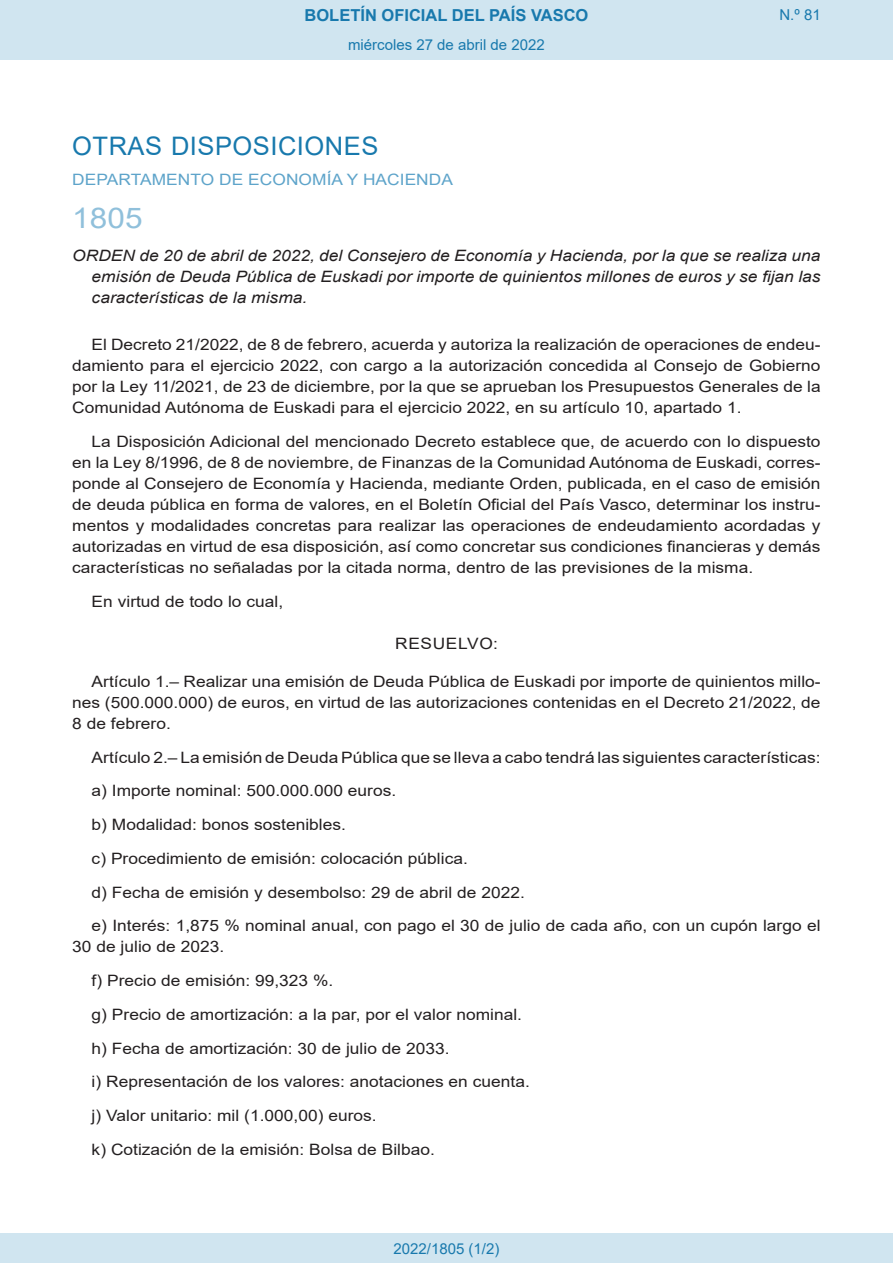
<style>
.page{position:relative;width:893px;height:1263px;background:#fff}
.page>*{position:absolute;margin:0;border:0;box-sizing:border-box;transform-origin:0 0}
.BOPVOrden{font:28.5px "Arial";color:#90c0db;scale:1.11 1}
.BOPVSeccion{font:25.5px "Arial";letter-spacing:.02em;color:#1879ad}
.t1{font:700 16.5px "Arial";color:#1879ad}
.BOPVDetalle{font:15.6px/21px "Arial";color:#231f20;text-align:justify;scale:1.11 1}
.BOPVTitulo{font:italic 15.6px/21px "Arial";color:#231f20;text-align:justify;scale:1.11 1}
.BOPVOrganismo{font:15.6px "Arial";letter-spacing:.005em;color:#5ea4ca;scale:1.11 1}
.BOPVClave{font:15.6px "Arial";letter-spacing:.035em;color:#231f20;scale:1.11 1}
.Paginacion_Centro{font:15px "Arial";color:#1879ad}
</style>
<div class="page">
<div style="left:0;top:0;width:893px;height:60px;background:#d0e5f0"></div>
<div style="left:0;top:1233px;width:893px;height:30px;background:#d0e5f0"></div>
<p class="t1" style="left:305px;top:3px;width:285px">BOLETÍN OFICIAL DEL PAÍS VASCO</p>
<p class="Paginacion_Centro" style="left:348px;top:35px;width:198px">miércoles 27 de abril de 2022</p>
<p class="Paginacion_Centro" style="left:779px;top:5px;width:43px">N.º 81</p>
<p class="BOPVSeccion" style="left:72px;top:128px;width:308px">OTRAS DISPOSICIONES</p>
<p class="BOPVOrganismo" style="left:72px;top:169px;width:344px">DEPARTAMENTO DE ECONOMÍA Y HACIENDA</p>
<p class="BOPVOrden" style="left:72px;top:198px;width:65px">1805</p>
<p class="BOPVTitulo" style="left:92px;top:246px;width:658px;text-indent:-19px">ORDEN de 20 de abril de 2022, del Consejero de Economía y Hacienda, por la que se realiza una emisión de Deuda Pública de Euskadi por importe de quinientos millones de euros y se fijan las características de la misma.</p>
<p class="BOPVDetalle" style="left:72px;top:334px;width:676px;text-indent:19px">El Decreto 21/2022, de 8 de febrero, acuerda y autoriza la realización de operaciones de endeu&shy;damiento para el ejercicio 2022, con cargo a la autorización concedida al Consejo de Gobierno por la Ley 11/2021, de 23 de diciembre, por la que se aprueban los Presupuestos Generales de la Comunidad Autónoma de Euskadi para el ejercicio 2022, en su artículo 10, apartado 1.</p>
<p class="BOPVDetalle" style="left:72px;top:431px;width:676px;text-indent:19px">La Disposición Adicional del mencionado Decreto establece que, de acuerdo con lo dispuesto en la Ley 8/1996, de 8 de noviembre, de Finanzas de la Comunidad Autónoma de Euskadi, corres&shy;ponde al Consejero de Economía y Hacienda, mediante Orden, publicada, en el caso de emisión de deuda pública en forma de valores, en el Boletín Oficial del País Vasco, determinar los instru&shy;mentos y modalidades concretas para realizar las operaciones de endeudamiento acordadas y autorizadas en virtud de esa disposición, así como concretar sus condiciones financieras y demás características no señaladas por la citada norma, dentro de las previsiones de la misma.</p>
<p class="BOPVDetalle" style="left:92px;top:590px;width:174px">En virtud de todo lo cual,</p>
<p class="BOPVClave" style="left:395px;top:633px;width:94px">RESUELVO:</p>
<p class="BOPVDetalle" style="left:72px;top:671px;width:676px;text-indent:19px">Artículo 1.– Realizar una emisión de Deuda Pública de Euskadi por importe de quinientos millo&shy;nes (500.000.000) de euros, en virtud de las autorizaciones contenidas en el Decreto 21/2022, de 8 de febrero.</p>
<p class="BOPVDetalle" style="left:92px;top:746px;width:658px">Artículo 2.– La emisión de Deuda Pública que se lleva a cabo tendrá las siguientes características:</p>
<p class="BOPVDetalle" style="left:92px;top:780px;width:276px">a) Importe nominal: 500.000.000 euros.</p>
<p class="BOPVDetalle" style="left:92px;top:814px;width:231px">b) Modalidad: bonos sostenibles.</p>
<p class="BOPVDetalle" style="left:92px;top:848px;width:340px">c) Procedimiento de emisión: colocación pública.</p>
<p class="BOPVDetalle" style="left:92px;top:881px;width:392px">d) Fecha de emisión y desembolso: 29 de abril de 2022.</p>
<p class="BOPVDetalle" style="left:72px;top:915px;width:676px;text-indent:19px">e) Interés: 1,875 % nominal anual, con pago el 30 de julio de cada año, con un cupón largo el<br>30 de julio de 2023.</p>
<p class="BOPVDetalle" style="left:92px;top:970px;width:219px">f) Precio de emisión: 99,323 %.</p>
<p class="BOPVDetalle" style="left:92px;top:1004px;width:389px">g) Precio de amortización: a la par, por el valor nominal.</p>
<p class="BOPVDetalle" style="left:92px;top:1037px;width:324px">h) Fecha de amortización: 30 de julio de 2033.</p>
<p class="BOPVDetalle" style="left:92px;top:1071px;width:396px">i) Representación de los valores: anotaciones en cuenta.</p>
<p class="BOPVDetalle" style="left:92px;top:1105px;width:258px">j) Valor unitario: mil (1.000,00) euros.</p>
<p class="BOPVDetalle" style="left:92px;top:1139px;width:311px">k) Cotización de la emisión: Bolsa de Bilbao.</p>
<p class="Paginacion_Centro" style="left:393px;top:1238px;width:107px">2022/1805 (1/2)</p>
</div>
